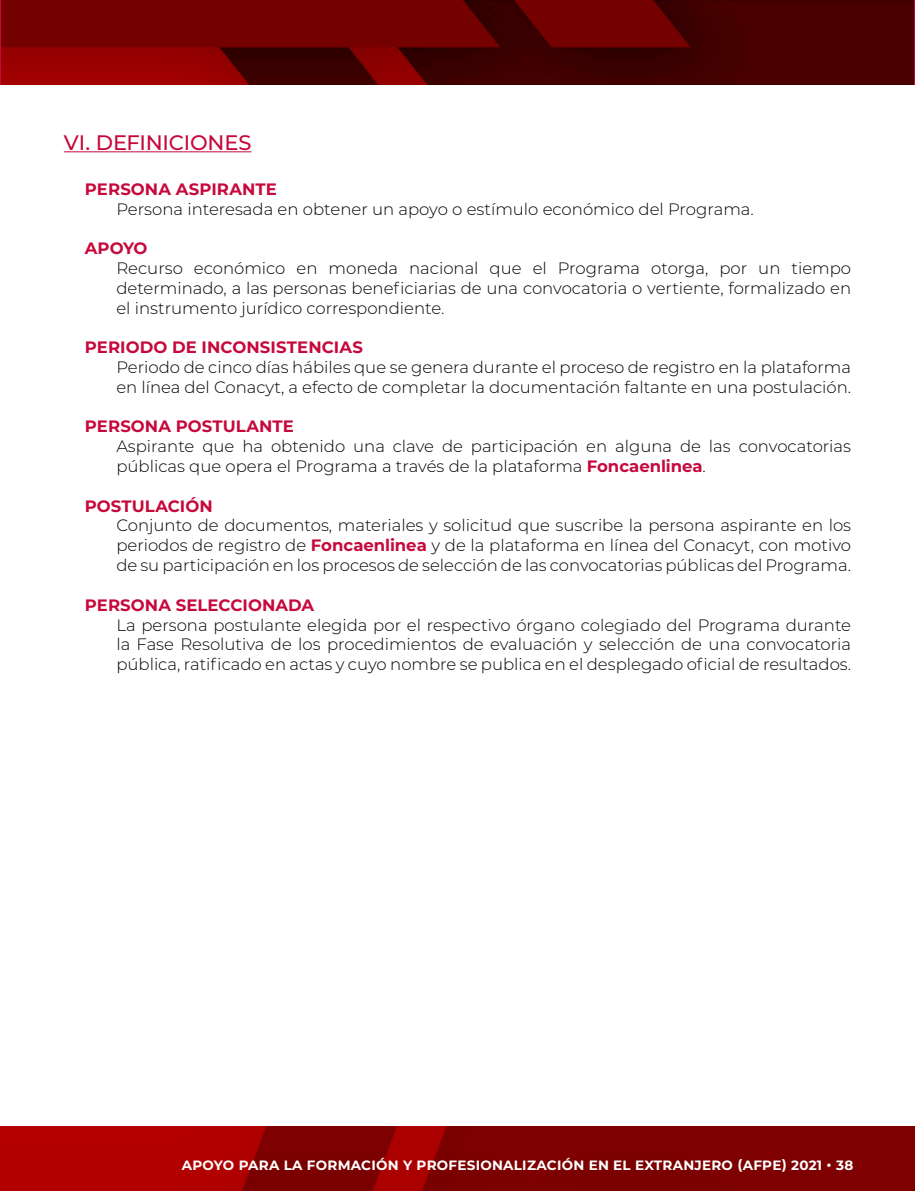
<style>
.page{position:relative;width:915px;height:1191px;background:#fff}
.page>*{position:absolute;margin:0;border:0;box-sizing:border-box;transform-origin:0 0}
.t1{font:500 21px "Montserrat";letter-spacing:-.01em;color:#c6093b}
.t2{font:300 16.5px/19.8px "Montserrat";color:#000;text-align:justify}
.t3{font:700 16.5px "Montserrat";letter-spacing:.005em;color:#c6093b}
.t4{font:700 13.5px "Montserrat";letter-spacing:.02em;color:#fff}
.s1{font-weight:700;color:#c6093b}
</style>
<div class="page">
<hr style="left:914px;top:0;width:1px;height:84px;background:#c6093b">
<img style="left:0;top:1126px;width:914px;height:65px">
<img style="left:1px;top:0;width:912px;height:84px">
<hr style="left:64px;top:151px;width:187px;height:1px;background:#c6093b">
<p class="t1" style="left:64px;top:128px;width:189px">VI. DEFINICIONES</p>
<p class="t3" style="left:85px;top:177px;width:193px">PERSONA ASPIRANTE</p>
<p class="t2" style="left:116px;top:198px;width:638px">Persona interesada en obtener un apoyo o estímulo económico del Programa.</p>
<p class="t3" style="left:85px;top:236px;width:64px">APOYO</p>
<p class="t2" style="left:116px;top:258px;width:736px">Recurso económico en moneda nacional que el Programa otorga, por un tiempo determinado, a las personas beneficiarias de una convocatoria o vertiente, formalizado en el instrumento jurídico correspondiente.</p>
<p class="t3" style="left:85px;top:335px;width:279px">PERIODO DE INCONSISTENCIAS</p>
<p class="t2" style="left:116px;top:357px;width:736px">Periodo de cinco días hábiles que se genera durante el proceso de registro en la plataforma en línea del Conacyt, a efecto de completar la documentación faltante en una postulación.</p>
<p class="t3" style="left:85px;top:415px;width:210px">PERSONA POSTULANTE</p>
<p class="t2" style="left:116px;top:436px;width:736px">Aspirante que ha obtenido una clave de participación en alguna de las convocatorias públicas que opera el Programa a través de la plataforma <span class="s1">Foncaenlinea</span>.</p>
<p class="t3" style="left:85px;top:494px;width:129px">POSTULACIÓN</p>
<p class="t2" style="left:116px;top:515px;width:736px">Conjunto de documentos, materiales y solicitud que suscribe la persona aspirante en los periodos de registro de <span class="s1">Foncaenlinea</span> y de la plataforma en línea del Conacyt, con motivo de su participación en los procesos de selección de las convocatorias públicas del Programa.</p>
<p class="t3" style="left:85px;top:593px;width:231px">PERSONA SELECCIONADA</p>
<p class="t2" style="left:116px;top:614px;width:736px">La persona postulante elegida por el respectivo órgano colegiado del Programa durante la Fase Resolutiva de los procedimientos de evaluación y selección de una convocatoria pública, ratificado en actas y cuyo nombre se publica en el desplegado oficial de resultados.</p>
<p class="t4" style="left:182px;top:1155px;width:672px">APOYO PARA LA FORMACIÓN Y PROFESIONALIZACIÓN EN EL EXTRANJERO (AFPE) 2021 • 38</p>
</div>
